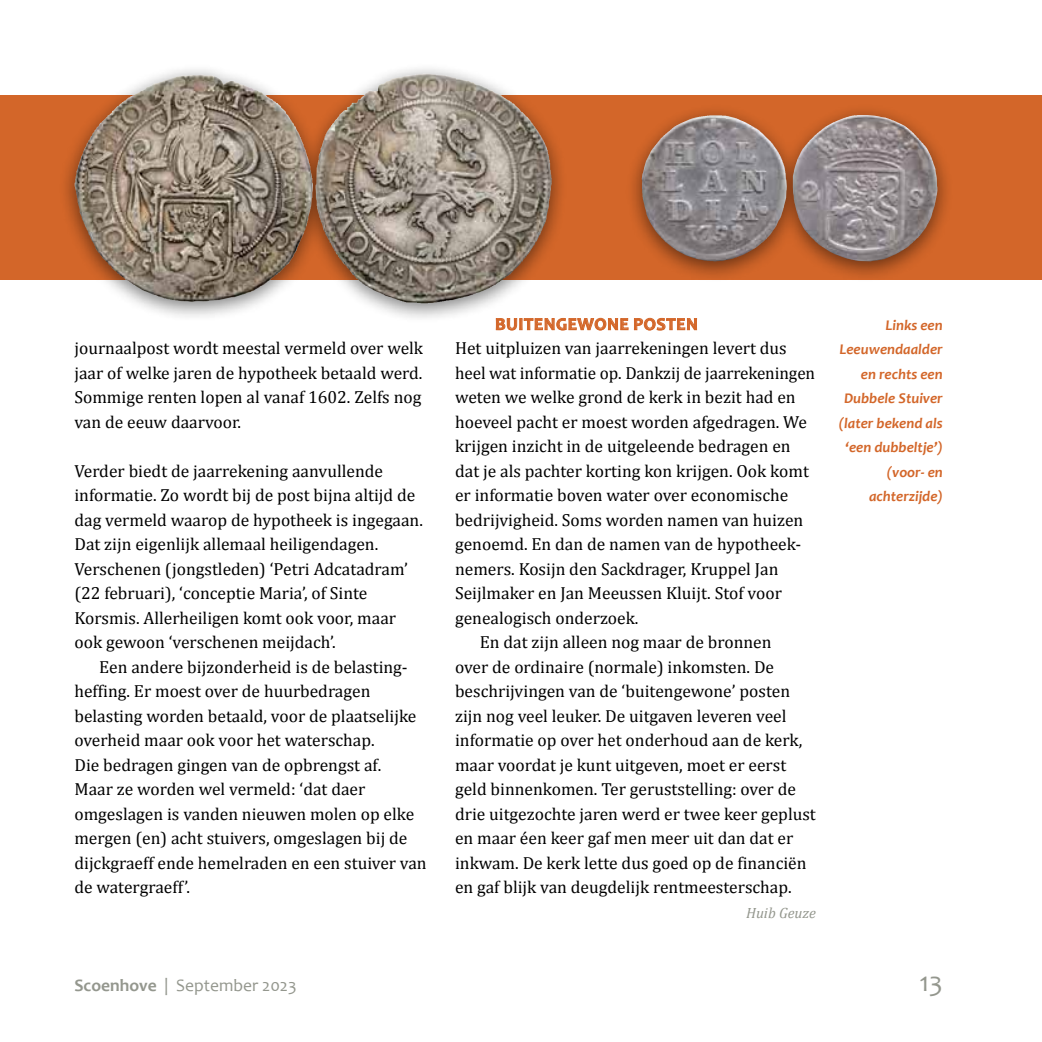
<style>
.page{position:relative;width:1042px;height:1042px;background:#fff}
.page>*{position:absolute;margin:0;border:0;box-sizing:border-box;transform-origin:0 0}
.t1{font:28px "Candara";color:#94978e}
.t2{font:17.5px/24.5px "Cambria";color:#000}
.t3{font:17.5px "Candara";color:#94978e}
.t4{font:700 17.5px "Candara";letter-spacing:.04em;color:#d36629}
.t5{font:italic 700 14.88px/24.5px "Candara";color:#d36629;text-align:right}
.t6{font:italic 14.88px "Cambria";color:#94978e}
.s1{font-weight:700}
</style>
<div class="page">
<div style="left:0;top:95px;width:1042px;height:185px;background:#d36629"></div>
<div style="left:625px;top:104px;width:329px;height:179px;background:#000;opacity:.5"></div>
<img style="left:793px;top:115px;width:64px;height:136px">
<svg style="left:496px;top:318px;width:132px;height:12px"></svg>
<svg style="left:634px;top:318px;width:63px;height:12px"></svg>
<div style="left:59px;top:62px;width:508px;height:262px;background:#000;opacity:.5"></div>
<img style="left:315px;top:74px;width:108px;height:201px">
<p class="t2" style="left:74px;top:336px;width:350px;text-align:justify">journaalpost wordt meestal vermeld over welk jaar of welke jaren de hypotheek betaald werd.<br>Sommige renten lopen al vanaf 1602. Zelfs nog van de eeuw daarvoor.</p>
<p class="t2" style="left:74px;top:458px;width:350px">Verder biedt de jaarrekening aanvullende informatie. Zo wordt bij de post bijna altijd de dag vermeld waarop de hypotheek is ingegaan.<br>Dat zijn eigenlijk allemaal heiligendagen.<br>Verschenen (jongstleden) ‘Petri Adcatadram’ (22 februari), ‘conceptie Maria’, of Sinte Korsmis. Allerheiligen komt ook voor, maar ook gewoon ‘verschenen meijdach’.</p>
<p class="t2" style="left:74px;top:654px;width:354px;text-indent:25px">Een andere bijzonderheid is de belasting&shy;heffing. Er moest over de huurbedragen belasting worden betaald, voor de plaatselijke overheid maar ook voor het waterschap.<br>Die bedragen gingen van de opbrengst af.<br>Maar ze worden wel vermeld: ‘dat daer omgeslagen is vanden nieuwen molen op elke mergen (en) acht stuivers, omgeslagen bij de dijckgraeff ende hemelraden en een stuiver van de watergraeff’.</p>
<p class="t4" style="left:495px;top:313px;width:202px">BUITENGEWONE POSTEN</p>
<p class="t2" style="left:455px;top:336px;width:333px">Het uitpluizen van jaarrekeningen levert dus</p>
<p class="t2" style="left:455px;top:360px;width:362px">heel wat informatie op. Dankzij de jaarrekeningen</p>
<p class="t2" style="left:455px;top:385px;width:342px">weten we welke grond de kerk in bezit had en</p>
<p class="t2" style="left:455px;top:409px;width:353px">hoeveel pacht er moest worden afgedragen. We</p>
<p class="t2" style="left:455px;top:434px;width:337px">krijgen inzicht in de uitgeleende bedragen en</p>
<p class="t2" style="left:455px;top:458px;width:355px">dat je als pachter korting kon krijgen. Ook komt</p>
<p class="t2" style="left:455px;top:483px;width:335px">er informatie boven water over economische</p>
<p class="t2" style="left:455px;top:507px;width:350px">bedrijvigheid. Soms worden namen van huizen</p>
<p class="t2" style="left:455px;top:532px;width:348px">genoemd. En dan de namen van de hypotheek-</p>
<p class="t2" style="left:455px;top:556px;width:325px">nemers. Kosijn den Sackdrager, Kruppel Jan</p>
<p class="t2" style="left:455px;top:581px;width:328px">Seijlmaker en Jan Meeussen Kluijt. Stof voor</p>
<p class="t2" style="left:455px;top:605px;width:185px">genealogisch onderzoek.</p>
<p class="t2" style="left:480px;top:630px;width:293px">En dat zijn alleen nog maar de bronnen</p>
<p class="t2" style="left:455px;top:654px;width:321px">over de ordinaire (normale) inkomsten. De</p>
<p class="t2" style="left:455px;top:679px;width:336px">beschrijvingen van de ‘buitengewone’ posten</p>
<p class="t2" style="left:455px;top:703px;width:333px">zijn nog veel leuker. De uitgaven leveren veel</p>
<p class="t2" style="left:455px;top:728px;width:349px">informatie op over het onderhoud aan de kerk,</p>
<p class="t2" style="left:455px;top:752px;width:333px">maar voordat je kunt uitgeven, moet er eerst</p>
<p class="t2" style="left:455px;top:777px;width:342px">geld binnenkomen. Ter geruststelling: over de</p>
<p class="t2" style="left:455px;top:801px;width:362px">drie uitgezochte jaren werd er twee keer geplust</p>
<p class="t2" style="left:455px;top:826px;width:340px">en maar éen keer gaf men meer uit dan dat er</p>
<p class="t2" style="left:455px;top:850px;width:353px">inkwam. De kerk lette dus goed op de financiën</p>
<p class="t2" style="left:455px;top:875px;width:338px">en gaf blijk van deugdelijk rentmeesterschap.</p>
<p class="t6" style="left:746px;top:904px;width:71px">Huib Geuze</p>
<p class="t5" style="left:839px;top:313px;width:105px">Links een<br>Leeuwendaalder en rechts een<br>Dubbele Stuiver (later bekend als ‘een dubbeltje’) (voor- en achterzijde)</p>
<p class="t3" style="left:74px;top:975px;width:224px"><span class="s1">SCOENHOVE</span> | September 2023</p>
<h1 class="t1" style="left:919px;top:965px;width:25px">13</h1>
</div>
